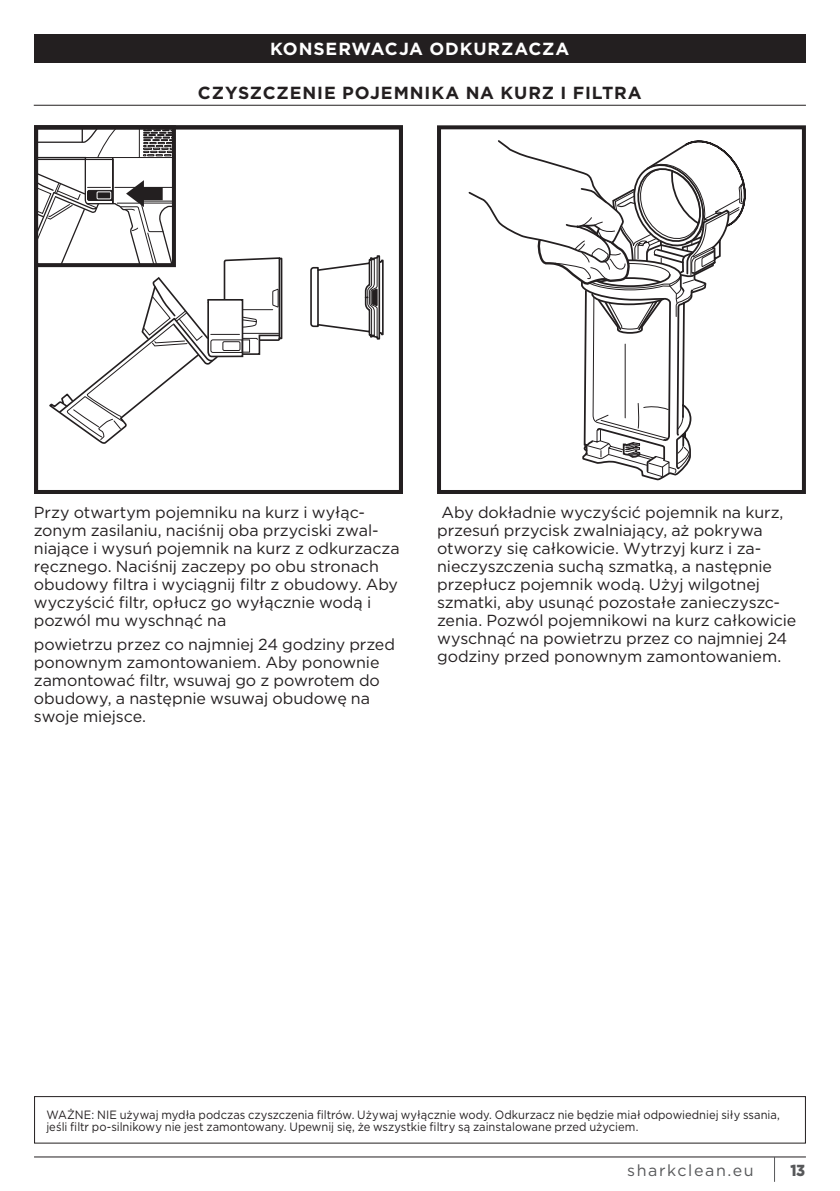
<style>
.page{position:relative;width:840px;height:1191px;background:#fff}
.page>*{position:absolute;margin:0;border:0;box-sizing:border-box;transform-origin:0 0}
.t1{font:700 17.6px "Gotham";letter-spacing:.05em;color:#231f20}
.t2{font:700 17.6px "Gotham";letter-spacing:.05em;color:#fff}
.t3{font:16px/18px "Gotham";letter-spacing:-.005em;color:#231f20}
.t4{font:16px "Gotham";letter-spacing:.1em;color:#57585a}
.t5{font:900 16px "Gotham";color:#57585a;scale:.9 1}
.t6{font:12px/12px "Gotham";color:#231f20;scale:.93 1}
</style>
<div class="page">
<hr style="left:34px;top:1156px;width:771px;height:1px;background:#231f20">
<div style="left:34px;top:34px;width:771px;height:28px;background:#231f20"></div>
<hr style="left:34px;top:105px;width:771px;height:1px;background:#231f20">
<svg style="left:468px;top:140px;width:277px;height:340px"></svg>
<div style="left:437px;top:125px;width:368px;height:369px;border:4px solid #231f20"></div>
<div style="left:34px;top:125px;width:369px;height:369px;border:4px solid #231f20"></div>
<svg style="left:36px;top:127px;width:347px;height:317px"></svg>
<div style="left:34px;top:125px;width:142px;height:142px;border:4px solid #231f20"></div>
<div style="left:34px;top:1096px;width:771px;height:47px;border:1px solid #231f20"></div>
<p class="t2" style="left:270px;top:37px;width:301px">KONSERWACJA ODKURZACZA</p>
<p class="t1" style="left:198px;top:81px;width:445px">CZYSZCZENIE POJEMNIKA NA KURZ I FILTRA</p>
<p class="t3" style="left:34px;top:503px;width:367px">Przy otwartym pojemniku na kurz i wyłąc&shy;zonym zasilaniu, naciśnij oba przyciski zwal&shy;niające i wysuń pojemnik na kurz z odkurzacza ręcznego. Naciśnij zaczepy po obu stronach obudowy filtra i wyciągnij filtr z obudowy. Aby wyczyścić filtr, opłucz go wyłącznie wodą i pozwól mu wyschnąć na</p>
<p class="t3" style="left:34px;top:635px;width:362px">powietrzu przez co najmniej 24 godziny przed ponownym zamontowaniem. Aby ponownie zamontować filtr, wsuwaj go z powrotem do obudowy, a następnie wsuwaj obudowę na swoje miejsce.</p>
<p class="t3" style="left:437px;top:503px;width:360px">Aby dokładnie wyczyścić pojemnik na kurz, przesuń przycisk zwalniający, aż pokrywa otworzy się całkowicie. Wytrzyj kurz i za&shy;nieczyszczenia suchą szmatką, a następnie przepłucz pojemnik wodą. Użyj wilgotnej szmatki, aby usunąć pozostałe zanieczyszc&shy;zenia. Pozwól pojemnikowi na kurz całkowicie wyschnąć na powietrzu przez co najmniej 24 godziny przed ponownym zamontowaniem.</p>
<p class="t6" style="left:46px;top:1108px;width:789px">WAŻNE: NIE używaj mydła podczas czyszczenia filtrów. Używaj wyłącznie wody. Odkurzacz nie będzie miał odpowiedniej siły ssania, jeśli filtr po-silnikowy nie jest zamontowany. Upewnij się, że wszystkie filtry są zainstalowane przed użyciem.</p>
<p class="t4" style="left:627px;top:1159px;width:128px">sharkclean.eu</p>
<p class="t5" style="left:790px;top:1158px;width:18px">13</p>
</div>
